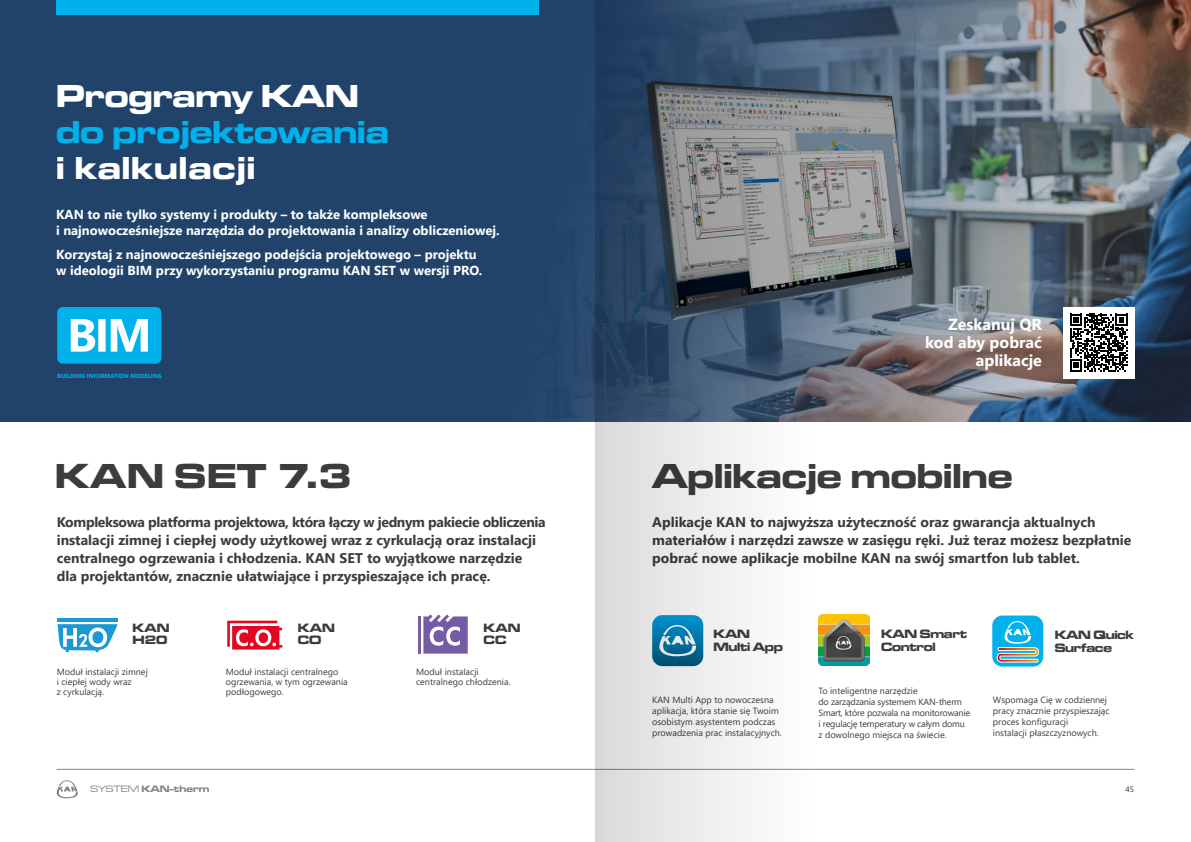
<style>
.page{position:relative;width:1191px;height:842px;background:#fff}
.page>*{position:absolute;margin:0;border:0;box-sizing:border-box;transform-origin:0 0}
.t1{font:36px "Microgramma D Bol Ext";color:#3c3c3b}
.t2{font:33px "Microgramma D Bol Ext";color:#00b1eb}
.t3{font:33px "Microgramma D Bol Ext";color:#fff}
.t4{font:33px "Microgramma D Bol Ext";letter-spacing:.02em;color:#fff}
.t5{font:700 16px/18px "Segoe UI";color:#fff;text-align:right}
.t6{font:700 14px/18px "Segoe UI";color:#3c3c3b}
.t7{font:700 13px/16px "Segoe UI";color:#fff}
.t8{font:12.5px/11.6px "Microgramma D Bol Ext";letter-spacing:-.025em;color:#3c3c3b}
.t9{font:9.6px "Microgramma D Bol Ext";color:#878787}
.t10{font:9px/11px "Segoe UI";color:#3c3c3b}
.t11{font:9px/11px "Segoe UI";letter-spacing:-.02em;color:#3c3c3b}
.t12{font:8px "Segoe UI";color:#3c3c3b}
.t13{font:700 5.9px "Segoe UI";color:#00b1eb}
.s1{font-family:"Microgramma D Med Ext"}
</style>
<div class="page">
<img style="left:0;top:0;width:1191px;height:421px">
<div style="left:57px;top:307px;width:104px;height:57px;background:#00b1eb;border-radius:5px"></div>
<svg style="left:71px;top:319px;width:77px;height:33px"></svg>
<div style="left:57px;top:0;width:482px;height:14px;background:#00b1eb"></div>
<hr style="left:57px;top:618px;width:61px;height:3px;background:#1a99d4">
<svg style="left:58px;top:624px;width:60px;height:28px"></svg>
<svg style="left:227px;top:621px;width:55px;height:29px"></svg>
<hr style="left:417px;top:616px;width:3px;height:38px;background:#745ba3">
<svg style="left:423px;top:614px;width:45px;height:40px"></svg>
<div style="left:992px;top:615px;width:51px;height:51px;background:#00b1eb;border-radius:10px"></div>
<svg style="left:996px;top:621px;width:43px;height:46px"></svg>
<img style="left:818px;top:614px;width:51px;height:51px">
<div style="left:1063px;top:307px;width:71px;height:71px;background:#fff"></div>
<svg style="left:1070px;top:314px;width:57px;height:57px"></svg>
<svg style="left:57px;top:780px;width:21px;height:18px"></svg>
<hr style="left:57px;top:769px;width:1077px;height:1px;background:#878787">
<svg style="left:595px;top:0;width:221px;height:842px"></svg>
<h2 class="t3" style="left:56px;top:74px;width:304px">Programy KAN</h2>
<h2 class="t2" style="left:56px;top:110px;width:334px">do projektowania</h2>
<h2 class="t4" style="left:56px;top:146px;width:201px">i kalkulacji</h2>
<p class="t7" style="left:56px;top:205px;width:445px">KAN to nie tylko systemy i produkty – to także kompleksowe<br>i najnowocześniejsze narzędzia do projektowania i analizy obliczeniowej.</p>
<p class="t7" style="left:56px;top:245px;width:428px">Korzystaj z najnowocześniejszego podejścia projektowego – projektu w ideologii BIM przy wykorzystaniu programu KAN SET w wersji PRO.</p>
<p class="t13" style="left:57px;top:370px;width:106px">BUILDING INFORMATION MODELING</p>
<h1 class="t1" style="left:55px;top:452px;width:298px">KAN SET 7.3</h1>
<p class="t6" style="left:57px;top:512px;width:490px">Kompleksowa platforma projektowa, która łączy w jednym pakiecie obliczenia instalacji zimnej i ciepłej wody użytkowej wraz z cyrkulacją oraz instalacji centralnego ogrzewania i chłodzenia. KAN SET to wyjątkowe narzędzie dla projektantów, znacznie ułatwiające i przyspieszające ich pracę.</p>
<p class="t8" style="left:298px;top:622px;width:39px">KAN<br>CO</p>
<p class="t8" style="left:132px;top:622px;width:39px">KAN<br>H20</p>
<p class="t8" style="left:483px;top:622px;width:39px">KAN<br>CC</p>
<p class="t10" style="left:57px;top:666px;width:93px;line-height:10px">Moduł instalacji zimnej i ciepłej wody wraz<br>z cyrkulacją.</p>
<p class="t10" style="left:416px;top:666px;width:96px;line-height:10px">Moduł instalacji centralnego chłodzenia.</p>
<p class="t10" style="left:226px;top:666px;width:123px;line-height:10px">Moduł instalacji centralnego ogrzewania, w tym ogrzewania podłogowego.</p>
<p class="t9" style="left:90px;top:783px;width:121px"><span class="s1">SYSTEM</span> KAN-therm</p>
<p class="t5" style="left:925px;top:314px;width:118px">Zeskanuj QR kod aby pobrać aplikacje</p>
<h1 class="t1" style="left:652px;top:452px;width:362px">Aplikacje mobilne</h1>
<p class="t6" style="left:652px;top:512px;width:481px">Aplikacje KAN to najwyższa użyteczność oraz gwarancja aktualnych materiałów i narzędzi zawsze w zasięgu ręki. Już teraz możesz bezpłatnie pobrać nowe aplikacje mobilne KAN na swój smartfon lub tablet.</p>
<p class="t8" style="left:713px;top:627px;width:71px;line-height:13px">KAN<br>Multi App</p>
<p class="t8" style="left:881px;top:627px;width:87px;line-height:13px">KAN Smart<br>Control</p>
<p class="t8" style="left:1054px;top:628px;width:81px;line-height:13px">KAN Quick<br>Surface</p>
<p class="t11" style="left:818px;top:684px;width:153px">To inteligentne narzędzie<br>do zarządzania systemem KAN-therm Smart, które pozwala na monitorowanie i regulację temperatury w całym domu z dowolnego miejsca na świecie.</p>
<p class="t10" style="left:652px;top:694px;width:131px">KAN Multi App to nowoczesna aplikacja, która stanie się Twoim osobistym asystentem podczas prowadzenia prac instalacyjnych.</p>
<p class="t10" style="left:993px;top:694px;width:118px">Wspomaga Cię w codziennej pracy znacznie przyspieszając proces konfiguracji<br>instalacji płaszczyznowych.</p>
<p class="t12" style="left:1125px;top:781px;width:10px">45</p>
</div>
